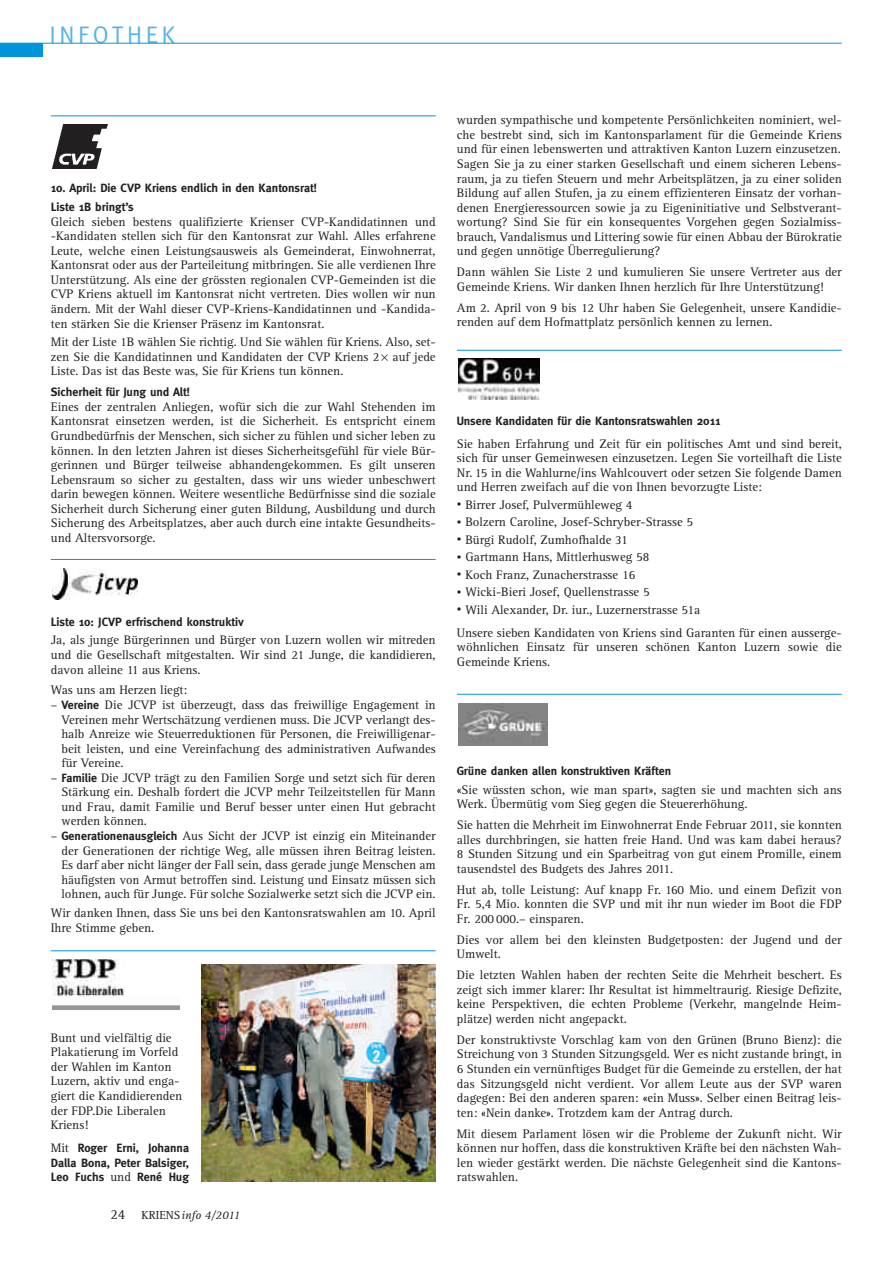
<style>
.page{position:relative;width:893px;height:1263px;background:#fff}
.page>*{position:absolute;margin:0;border:0;box-sizing:border-box;transform-origin:0 0}
.t1{font:24px "Meta Plus";letter-spacing:.15em;color:#54b4e5}
.t2{font:12.75px/14.5px "Rotis Serif";color:#231f20;text-align:justify}
.t3{font:700 12px/14.5px "Meta Plus";color:#231f20}
.t4{font:italic 12px "Rotis Serif";color:#231f20}
.s1{font-family:"Meta Plus";font-weight:700;font-size:12px}
.s2{font-family:"Rotis Serif";font-weight:400;font-size:12.75px}
.s3{font-style:normal;font-size:14.25px}
.s4{font-style:normal}
.s5{font-size:9px}
</style>
<div class="page">
<div style="left:0;top:43px;width:42px;height:14px;background:#0095d9"></div>
<hr style="left:0;top:43px;width:842px;height:1px;background:#0095d9">
<hr style="left:51px;top:115px;width:385px;height:1px;background:#0095d9">
<hr style="left:51px;top:559px;width:385px;height:1px;background:#0095d9">
<hr style="left:51px;top:950px;width:385px;height:1px;background:#0095d9">
<img style="left:52px;top:959px;width:128px;height:50px">
<img style="left:52px;top:568px;width:85px;height:32px">
<img style="left:52px;top:125px;width:56px;height:44px">
<hr style="left:457px;top:350px;width:385px;height:1px;background:#0095d9">
<hr style="left:457px;top:694px;width:385px;height:1px;background:#0095d9">
<img style="left:458px;top:703px;width:90px;height:42px">
<img style="left:458px;top:359px;width:82px;height:40px">
<img style="left:202px;top:964px;width:234px;height:217px">
<h1 class="t1" style="left:50px;top:26px;width:128px">INFOTHEK</h1>
<p class="t3" style="left:51px;top:179px;width:268px;line-height:18.8px">10. April: Die CVP Kriens endlich in den Kantonsrat!<br>Liste 1B bringt’s</p>
<p class="t2" style="left:51px;top:216px;width:386px">Gleich sieben bestens qualifizierte Krienser CVP-Kandidatinnen und -Kandidaten stellen sich für den Kantonsrat zur Wahl. Alles erfahrene Leute, welche einen Leistungsausweis als Gemeinderat, Einwohnerrat, Kantonsrat oder aus der Parteileitung mitbringen. Sie alle verdienen Ihre Unterstützung. Als eine der grössten regionalen CVP-Gemeinden ist die CVP Kriens aktuell im Kantonsrat nicht vertreten. Dies wollen wir nun ändern. Mit der Wahl dieser CVP-Kriens-Kandidatinnen und -Kandida&shy;ten stärken Sie die Krienser Präsenz im Kantonsrat.</p>
<p class="t2" style="left:51px;top:336px;width:386px">Mit der Liste 1B wählen Sie richtig. Und Sie wählen für Kriens. Also, set&shy;zen Sie die Kandidatinnen und Kandidaten der CVP Kriens 2 auf jede Liste. Das ist das Beste was, Sie für Kriens tun können.</p>
<p class="t3" style="left:51px;top:385px;width:140px">Sicherheit für Jung und Alt!</p>
<p class="t2" style="left:51px;top:401px;width:386px">Eines der zentralen Anliegen, wofür sich die zur Wahl Stehenden im Kantonsrat einsetzen werden, ist die Sicherheit. Es entspricht einem Grundbedürfnis der Menschen, sich sicher zu fühlen und sicher leben zu können. In den letzten Jahren ist dieses Sicherheitsgefühl für viele Bür&shy;gerinnen und Bürger teilweise abhandengekommen. Es gilt unseren Lebensraum so sicher zu gestalten, dass wir uns wieder unbeschwert darin bewegen können. Weitere wesentliche Bedürfnisse sind die soziale Sicherheit durch Sicherung einer guten Bildung, Ausbildung und durch Sicherung des Arbeitsplatzes, aber auch durch eine intakte Gesundheits&shy;und Altersvorsorge.</p>
<p class="t3" style="left:51px;top:615px;width:194px">Liste 10: JCVP erfrischend konstruktiv</p>
<p class="t2" style="left:51px;top:634px;width:386px">Ja, als junge Bürgerinnen und Bürger von Luzern wollen wir mitreden und die Gesellschaft mitgestalten. Wir sind 21 Junge, die kandidieren, davon alleine 11 aus Kriens.</p>
<p class="t2" style="left:51px;top:684px;width:138px">Was uns am Herzen liegt:</p>
<p class="t2" style="left:61px;top:699px;width:376px;text-indent:-11px">– <span class="s1">Vereine</span> Die JCVP ist überzeugt, dass das freiwillige Engagement in Vereinen mehr Wertschätzung verdienen muss. Die JCVP verlangt des&shy;halb Anreize wie Steuerreduktionen für Personen, die Freiwilligenar&shy;beit leisten, und eine Vereinfachung des administrativen Aufwandes für Vereine.</p>
<p class="t2" style="left:61px;top:772px;width:376px;text-indent:-11px">– <span class="s1">Familie</span> Die JCVP trägt zu den Familien Sorge und setzt sich für deren Stärkung ein. Deshalb fordert die JCVP mehr Teilzeitstellen für Mann und Frau, damit Familie und Beruf besser unter einen Hut gebracht werden können.</p>
<p class="t2" style="left:61px;top:830px;width:376px;text-indent:-11px">– <span class="s1">Generationenausgleich</span> Aus Sicht der JCVP ist einzig ein Miteinander der Generationen der richtige Weg, alle müssen ihren Beitrag leisten.<br>Es darf aber nicht länger der Fall sein, dass gerade junge Menschen am häufigsten von Armut betroffen sind. Leistung und Einsatz müssen sich lohnen, auch für Junge. Für solche Sozialwerke setzt sich die JCVP ein.</p>
<p class="t2" style="left:51px;top:907px;width:386px">Wir danken Ihnen, dass Sie uns bei den Kantonsratswahlen am 10. April<br>Ihre Stimme geben.</p>
<p class="t2" style="left:51px;top:1032px;width:133px;text-align:left">Bunt und vielfältig die<br>Plakatierung im Vorfeld der Wahlen im Kanton<br>Luzern, aktiv und enga&shy;giert die Kandidierenden der FDP.Die Liberalen<br>Kriens!</p>
<p class="t3" style="left:51px;top:1141px;width:140px;text-align:justify"><span class="s2">Mit</span> Roger Erni, Johanna Dalla Bona, Peter Balsiger, Leo Fuchs <span class="s2">und</span> René Hug</p>
<p class="t4" style="left:110px;top:1210px;width:131px"><span class="s3">24</span> <span class="s4">KRIENS</span>info 4/2011</p>
<p class="t2" style="left:457px;top:114px;width:386px">wurden sympathische und kompetente Persönlichkeiten nominiert, wel&shy;che bestrebt sind, sich im Kantonsparlament für die Gemeinde Kriens und für einen lebenswerten und attraktiven Kanton Luzern einzusetzen.<br>Sagen Sie ja zu einer starken Gesellschaft und einem sicheren Lebens&shy;raum, ja zu tiefen Steuern und mehr Arbeitsplätzen, ja zu einer soliden Bildung auf allen Stufen, ja zu einem effizienteren Einsatz der vorhan&shy;denen Energieressourcen sowie ja zu Eigeninitiative und Selbstverant&shy;wortung? Sind Sie für ein konsequentes Vorgehen gegen Sozialmiss&shy;brauch, Vandalismus und Littering sowie für einen Abbau der Bürokratie und gegen unnötige Überregulierung?</p>
<p class="t2" style="left:457px;top:266px;width:386px">Dann wählen Sie Liste 2 und kumulieren Sie unsere Vertreter aus der<br>Gemeinde Kriens. Wir danken Ihnen herzlich für Ihre Unterstützung!</p>
<p class="t2" style="left:457px;top:302px;width:386px">Am 2. April von 9 bis 12 Uhr haben Sie Gelegenheit, unsere Kandidie&shy;renden auf dem Hofmattplatz persönlich kennen zu lernen.</p>
<p class="t3" style="left:457px;top:414px;width:265px">Unsere Kandidaten für die Kantonsratswahlen 2011</p>
<p class="t2" style="left:457px;top:437px;width:386px">Sie haben Erfahrung und Zeit für ein politisches Amt und sind bereit, sich für unser Gemeinwesen einzusetzen. Legen Sie vorteilhaft die Liste Nr. 15 in die Wahlurne/ins Wahlcouvert oder setzen Sie folgende Damen und Herren zweifach auf die von Ihnen bevorzugte Liste:</p>
<p class="t2" style="left:457px;top:499px;width:177px"><span class="s5">•</span> Birrer Josef, Pulvermühleweg 4</p>
<p class="t2" style="left:457px;top:516px;width:238px"><span class="s5">•</span> Bolzern Caroline, Josef-Schryber-Strasse 5</p>
<p class="t2" style="left:457px;top:534px;width:172px"><span class="s5">•</span> Bürgi Rudolf, Zumhofhalde 31</p>
<p class="t2" style="left:457px;top:551px;width:194px"><span class="s5">•</span> Gartmann Hans, Mittlerhusweg 58</p>
<p class="t2" style="left:457px;top:569px;width:180px"><span class="s5">•</span> Koch Franz, Zunacherstrasse 16</p>
<p class="t2" style="left:457px;top:586px;width:194px"><span class="s5">•</span> Wicki-Bieri Josef, Quellenstrasse 5</p>
<p class="t2" style="left:457px;top:599px;width:386px;line-height:23.1px"><span class="s5">•</span> Wili Alexander, Dr. iur., Luzernerstrasse 51a<br>Unsere sieben Kandidaten von Kriens sind Garanten für einen ausserge-</p>
<p class="t2" style="left:457px;top:641px;width:386px">wöhnlichen Einsatz für unseren schönen Kanton Luzern sowie die<br>Gemeinde Kriens.</p>
<p class="t3" style="left:457px;top:764px;width:216px">Grüne danken allen konstruktiven Kräften</p>
<p class="t2" style="left:457px;top:784px;width:386px">«Sie wüssten schon, wie man spart», sagten sie und machten sich ans<br>Werk. Übermütig vom Sieg gegen die Steuererhöhung.</p>
<p class="t2" style="left:457px;top:819px;width:386px">Sie hatten die Mehrheit im Einwohnerrat Ende Februar 2011, sie konnten alles durchbringen, sie hatten freie Hand. Und was kam dabei heraus?<br>8 Stunden Sitzung und ein Sparbeitrag von gut einem Promille, einem tausendstel des Budgets des Jahres 2011.</p>
<p class="t2" style="left:457px;top:884px;width:386px">Hut ab, tolle Leistung: Auf knapp Fr. 160 Mio. und einem Defizit von Fr. 5,4 Mio. konnten die SVP und mit ihr nun wieder im Boot die FDP Fr. 200 000.– einsparen.</p>
<p class="t2" style="left:457px;top:934px;width:386px">Dies vor allem bei den kleinsten Budgetposten: der Jugend und der<br>Umwelt.</p>
<p class="t2" style="left:457px;top:969px;width:386px">Die letzten Wahlen haben der rechten Seite die Mehrheit beschert. Es zeigt sich immer klarer: Ihr Resultat ist himmeltraurig. Riesige Defizite, keine Perspektiven, die echten Probleme (Verkehr, mangelnde Heim&shy;plätze) werden nicht angepackt.</p>
<p class="t2" style="left:457px;top:1034px;width:386px">Der konstruktivste Vorschlag kam von den Grünen (Bruno Bienz): die Streichung von 3 Stunden Sitzungsgeld. Wer es nicht zustande bringt, in 6 Stunden ein vernünftiges Budget für die Gemeinde zu erstellen, der hat das Sitzungsgeld nicht verdient. Vor allem Leute aus der SVP waren dagegen: Bei den anderen sparen: «ein Muss». Selber einen Beitrag leis&shy;ten: «Nein danke». Trotzdem kam der Antrag durch.</p>
<p class="t2" style="left:457px;top:1127px;width:386px">Mit diesem Parlament lösen wir die Probleme der Zukunft nicht. Wir können nur hoffen, dass die konstruktiven Kräfte bei den nächsten Wah&shy;len wieder gestärkt werden. Die nächste Gelegenheit sind die Kantons&shy;ratswahlen.</p>
</div>
